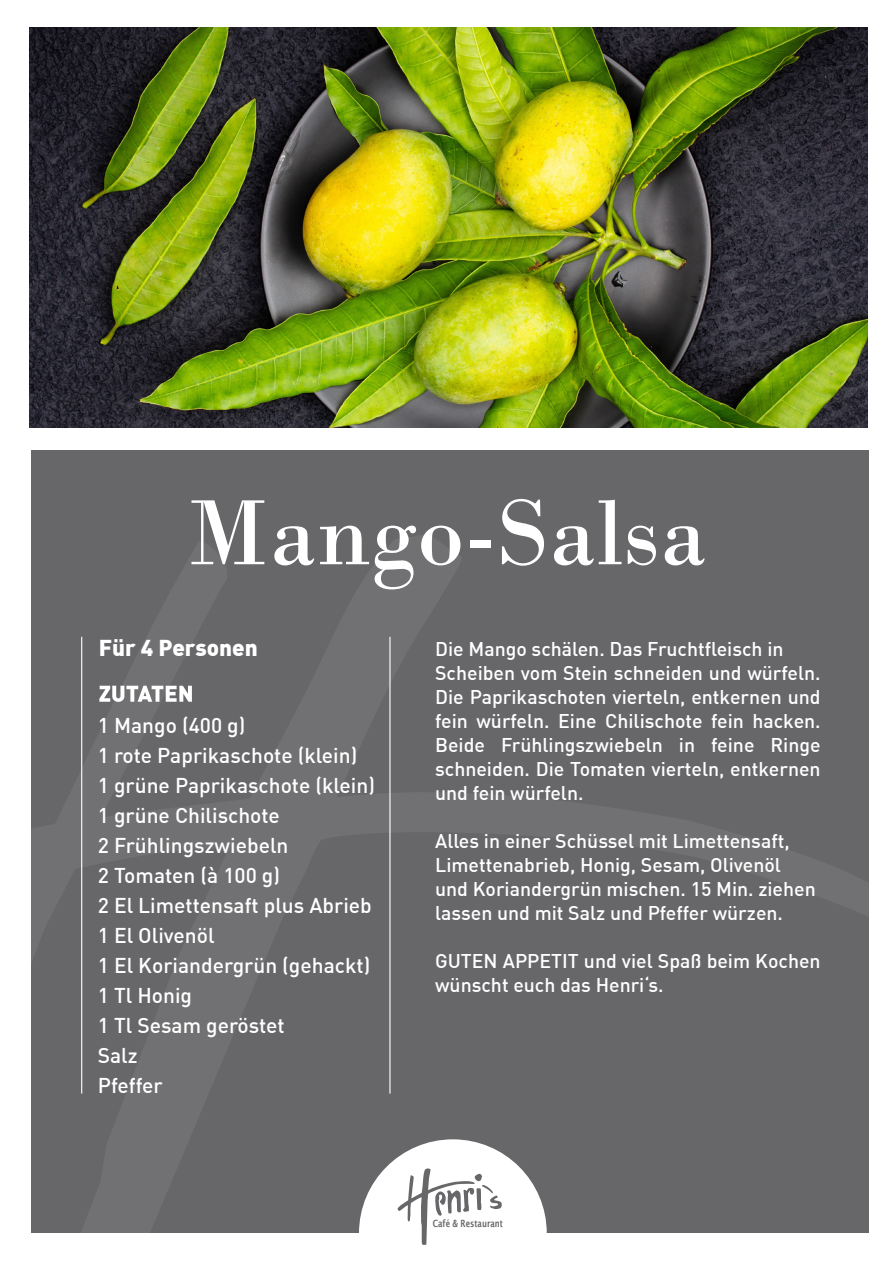
<style>
.page{position:relative;width:893px;height:1263px;background:#fff}
.page>*{position:absolute;margin:0;border:0;box-sizing:border-box;transform-origin:0 0}
.t1{font:97.5px "Bodoni";color:#fff}
.t2{font:900 22.5px "DIN";color:#fff}
.t3{font:500 21px "DIN";color:#fff}
.t4{font:500 19.5px/24px "DIN";color:#fff;text-align:justify}
.t5{font:600 10.05px "Lucida Sans";color:#67676a;scale:.76 1}
</style>
<div class="page">
<div style="left:31px;top:451px;width:837px;height:782px;background:#67676a"></div>
<img style="left:30px;top:28px;width:837px;height:399px">
<svg style="left:81px;top:533px;width:788px;height:712px"></svg>
<hr style="left:81px;top:637px;width:1px;height:456px;background:#fff">
<hr style="left:389px;top:637px;width:2px;height:456px;background:#fff">
<svg style="left:99px;top:686px;width:93px;height:16px"></svg>
<p class="t1" style="left:187px;top:475px;width:522px">Mango-Salsa</p>
<p class="t2" style="left:99px;top:633px;width:160px">Für 4 Personen</p>
<p class="t3" style="left:98px;top:712px;width:149px">1 Mango (400 g)</p>
<p class="t3" style="left:98px;top:742px;width:261px">1 rote Paprikaschote (klein)</p>
<p class="t3" style="left:98px;top:772px;width:279px">1 grüne Paprikaschote (klein)</p>
<p class="t3" style="left:98px;top:802px;width:184px">1 grüne Chilischote</p>
<p class="t3" style="left:98px;top:832px;width:192px">2 Frühlingszwiebeln</p>
<p class="t3" style="left:98px;top:862px;width:184px">2 Tomaten (à 100 g)</p>
<p class="t3" style="left:98px;top:892px;width:276px">2 El Limettensaft plus Abrieb</p>
<p class="t3" style="left:98px;top:922px;width:118px">1 El Olivenöl</p>
<p class="t3" style="left:98px;top:952px;width:274px">1 El Koriandergrün (gehackt)</p>
<p class="t3" style="left:98px;top:982px;width:96px">1 Tl Honig</p>
<p class="t3" style="left:98px;top:1012px;width:188px">1 Tl Sesam geröstet</p>
<p class="t3" style="left:98px;top:1042px;width:41px">Salz</p>
<p class="t3" style="left:98px;top:1072px;width:67px">Pfeffer</p>
<p class="t4" style="left:435px;top:636px;width:350px">Die Mango schälen. Das Fruchtfleisch in</p>
<p class="t4" style="left:435px;top:660px;width:387px">Scheiben vom Stein schneiden und würfeln.<br>Die Paprikaschoten vierteln, entkernen und fein würfeln. Eine Chilischote fein hacken.<br>Beide Frühlingszwiebeln in feine Ringe schneiden. Die Tomaten vierteln, entkernen und fein würfeln.</p>
<p class="t4" style="left:435px;top:828px;width:356px">Alles in einer Schüssel mit Limettensaft,</p>
<p class="t4" style="left:435px;top:852px;width:347px">Limettenabrieb, Honig, Sesam, Olivenöl</p>
<p class="t4" style="left:435px;top:876px;width:382px">und Koriandergrün mischen. 15 Min. ziehen</p>
<p class="t4" style="left:435px;top:900px;width:349px">lassen und mit Salz und Pfeffer würzen.</p>
<p class="t4" style="left:435px;top:948px;width:387px">GUTEN APPETIT und viel Spaß beim Kochen wünscht euch das Henri‘s.</p>
<p class="t5" style="left:433px;top:1218px;width:94px">Café &amp; Restaurant</p>
</div>
